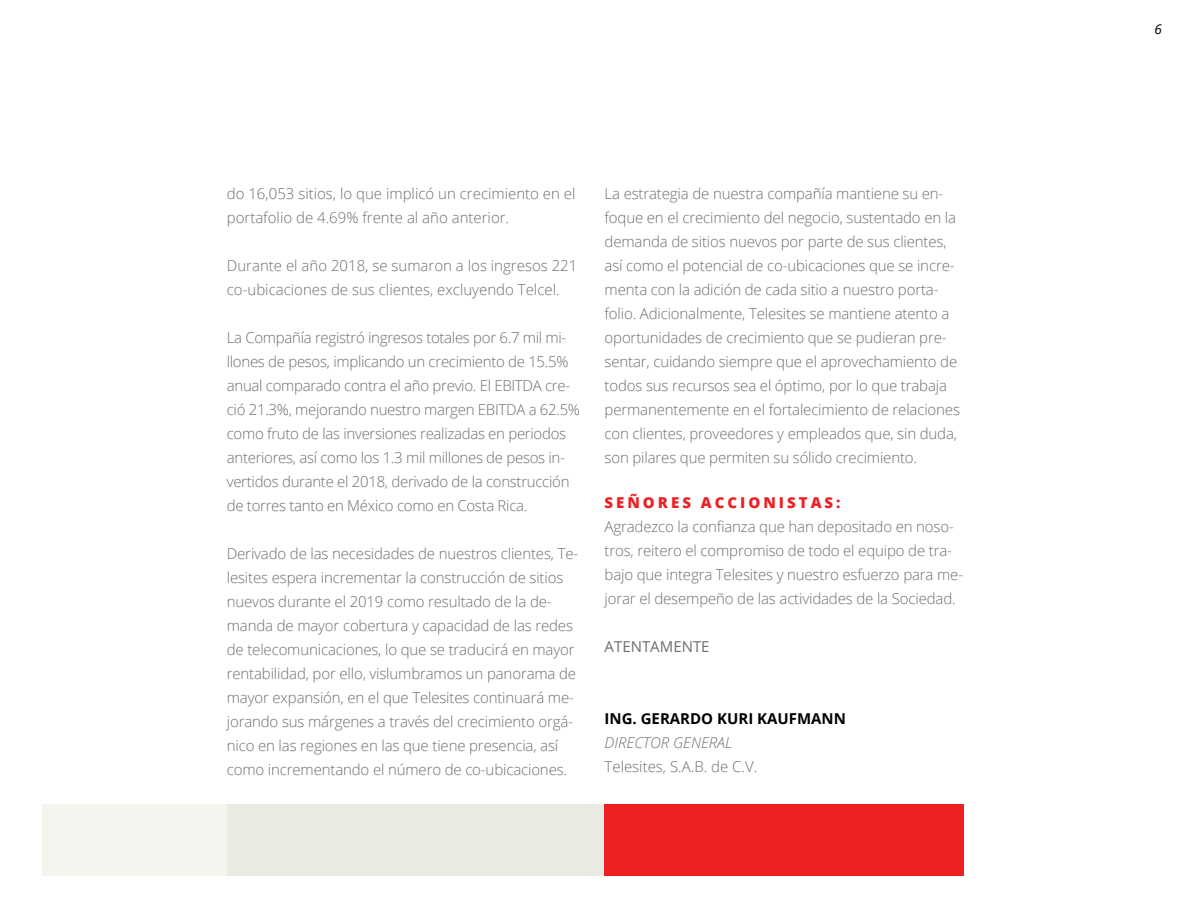
<style>
.page{position:relative;width:1188px;height:918px;background:#fff}
.page>*{position:absolute;margin:0;border:0;box-sizing:border-box;transform-origin:0 0}
.t1{font:300 15px/24px "Open Sans";letter-spacing:-.01em;color:#6d6e71}
.t2{font:700 15px "Open Sans";color:#000}
.t3{font:800 15px "Open Sans";letter-spacing:.2em;color:#ed2024}
.t4{font:italic 300 15px "Open Sans";color:#6d6e71}
.t5{font:15px "Open Sans";color:#6d6e71}
.t6{font:italic 13.5px "Open Sans";color:#000}
</style>
<div class="page">
<div style="left:227px;top:804px;width:378px;height:71px;background:#eaeae2"></div>
<div style="left:605px;top:804px;width:359px;height:71px;background:#ed2024"></div>
<div style="left:43px;top:804px;width:184px;height:71px;background:#f5f5f0"></div>
<p class="t1" style="left:227px;top:181px;width:350px">do 16,053 sitios, lo que implicó un crecimiento en el portafolio de 4.69% frente al año anterior.</p>
<p class="t1" style="left:227px;top:253px;width:352px">Durante el año 2018, se sumaron a los ingresos 221 co-ubicaciones de sus clientes, excluyendo Telcel.</p>
<p class="t1" style="left:227px;top:325px;width:355px">La Compañía registró ingresos totales por 6.7 mil mi&shy;llones de pesos, implicando un crecimiento de 15.5% anual comparado contra el año previo. El EBITDA cre&shy;ció 21.3%, mejorando nuestro margen EBITDA a 62.5% como fruto de las inversiones realizadas en periodos anteriores, así como los 1.3 mil millones de pesos in&shy;vertidos durante el 2018, derivado de la construcción de torres tanto en México como en Costa Rica.</p>
<p class="t1" style="left:227px;top:541px;width:353px">Derivado de las necesidades de nuestros clientes, Te&shy;lesites espera incrementar la construcción de sitios nuevos durante el 2019 como resultado de la de&shy;manda de mayor cobertura y capacidad de las redes de telecomunicaciones, lo que se traducirá en mayor rentabilidad, por ello, vislumbramos un panorama de mayor expansión, en el que Telesites continuará me&shy;jorando sus márgenes a través del crecimiento orgá&shy;nico en las regiones en las que tiene presencia, así como incrementando el número de co-ubicaciones.</p>
<p class="t1" style="left:605px;top:181px;width:357px">La estrategia de nuestra compañía mantiene su en&shy;foque en el crecimiento del negocio, sustentado en la demanda de sitios nuevos por parte de sus clientes, así como el potencial de co-ubicaciones que se incre&shy;menta con la adición de cada sitio a nuestro porta&shy;folio. Adicionalmente, Telesites se mantiene atento a oportunidades de crecimiento que se pudieran pre&shy;sentar, cuidando siempre que el aprovechamiento de todos sus recursos sea el óptimo, por lo que trabaja permanentemente en el fortalecimiento de relaciones con clientes, proveedores y empleados que, sin duda, son pilares que permiten su sólido crecimiento.</p>
<p class="t3" style="left:605px;top:491px;width:237px">SEÑORES ACCIONISTAS:</p>
<p class="t1" style="left:605px;top:514px;width:360px">Agradezco la confianza que han depositado en noso&shy;tros, reitero el compromiso de todo el equipo de tra&shy;bajo que integra Telesites y nuestro esfuerzo para me&shy;jorar el desempeño de las actividades de la Sociedad.</p>
<p class="t5" style="left:605px;top:636px;width:107px">ATENTAMENTE</p>
<p class="t2" style="left:605px;top:708px;width:243px">ING. GERARDO KURI KAUFMANN</p>
<p class="t4" style="left:605px;top:732px;width:129px">DIRECTOR GENERAL</p>
<p class="t1" style="left:605px;top:754px;width:154px">Telesites, S.A.B. de C.V.</p>
<p class="t6" style="left:1154px;top:20px;width:9px">6</p>
</div>
